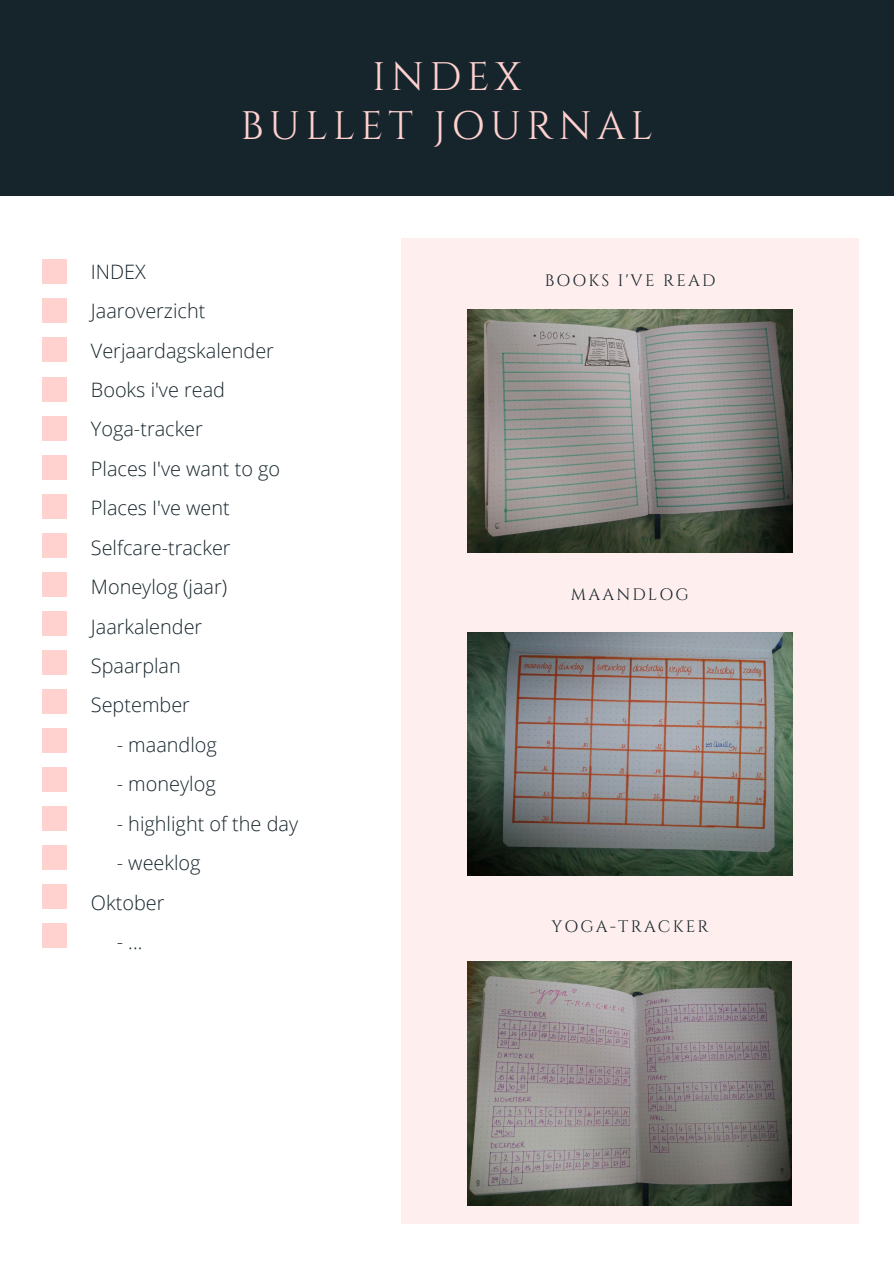
<style>
.page{position:relative;width:894px;height:1264px;background:#fff}
.page>*{position:absolute;margin:0;border:0;box-sizing:border-box;transform-origin:0 0}
.t1{font:39.75px/49.5px "Cinzel";letter-spacing:.13em;color:#ffd1cf;text-align:center}
.t2{font:300 19.8px/39.5px "Open Sans";color:#16252c}
.t3{font:16.5px "Cinzel";letter-spacing:.13em;color:#16252c}
</style>
<div class="page">
<div style="left:0;top:0;width:893px;height:196px;background:#16252c"></div>
<div style="left:401px;top:239px;width:456px;height:985px;background:#fee"></div>
<div style="left:42px;top:259px;width:24px;height:25px;background:#ffd1cf"></div>
<div style="left:42px;top:298px;width:24px;height:25px;background:#ffd1cf"></div>
<div style="left:42px;top:337px;width:24px;height:25px;background:#ffd1cf"></div>
<div style="left:42px;top:376px;width:24px;height:25px;background:#ffd1cf"></div>
<div style="left:42px;top:415px;width:24px;height:25px;background:#ffd1cf"></div>
<div style="left:42px;top:454px;width:24px;height:25px;background:#ffd1cf"></div>
<div style="left:42px;top:493px;width:24px;height:25px;background:#ffd1cf"></div>
<div style="left:42px;top:532px;width:24px;height:25px;background:#ffd1cf"></div>
<div style="left:42px;top:571px;width:24px;height:25px;background:#ffd1cf"></div>
<div style="left:42px;top:610px;width:24px;height:25px;background:#ffd1cf"></div>
<div style="left:42px;top:649px;width:24px;height:25px;background:#ffd1cf"></div>
<div style="left:42px;top:688px;width:24px;height:25px;background:#ffd1cf"></div>
<div style="left:42px;top:727px;width:24px;height:25px;background:#ffd1cf"></div>
<div style="left:42px;top:767px;width:24px;height:24px;background:#ffd1cf"></div>
<div style="left:42px;top:806px;width:24px;height:24px;background:#ffd1cf"></div>
<div style="left:42px;top:845px;width:24px;height:24px;background:#ffd1cf"></div>
<div style="left:42px;top:884px;width:24px;height:24px;background:#ffd1cf"></div>
<div style="left:42px;top:923px;width:24px;height:24px;background:#ffd1cf"></div>
<img style="left:467px;top:309px;width:324px;height:244px">
<img style="left:467px;top:632px;width:325px;height:243px">
<img style="left:467px;top:961px;width:324px;height:244px">
<h1 class="t1" style="left:240px;top:53px;width:413px">INDEX<br>BULLET JOURNAL</h1>
<p class="t2" style="left:91px;top:251px;width:191px">INDEX<br>Jaaroverzicht<br>Verjaardagskalender<br>Books i've read<br>Yoga-tracker<br>Places I've want to go<br>Places I've went<br>Selfcare-tracker<br>Moneylog (jaar)<br>Jaarkalender<br>Spaarplan<br>September</p>
<p class="t2" style="left:117px;top:724px;width:102px">- maandlog</p>
<p class="t2" style="left:117px;top:763px;width:100px">- moneylog</p>
<p class="t2" style="left:117px;top:803px;width:183px">- highlight of the day</p>
<p class="t2" style="left:91px;top:842px;width:111px;text-indent:26px">- weeklog<br>Oktober</p>
<p class="t2" style="left:117px;top:921px;width:27px">- ...</p>
<p class="t3" style="left:544px;top:269px;width:172px">BOOKS I'VE READ</p>
<p class="t3" style="left:570px;top:584px;width:119px">MAANDLOG</p>
<p class="t3" style="left:551px;top:916px;width:159px">YOGA-TRACKER</p>
</div>
